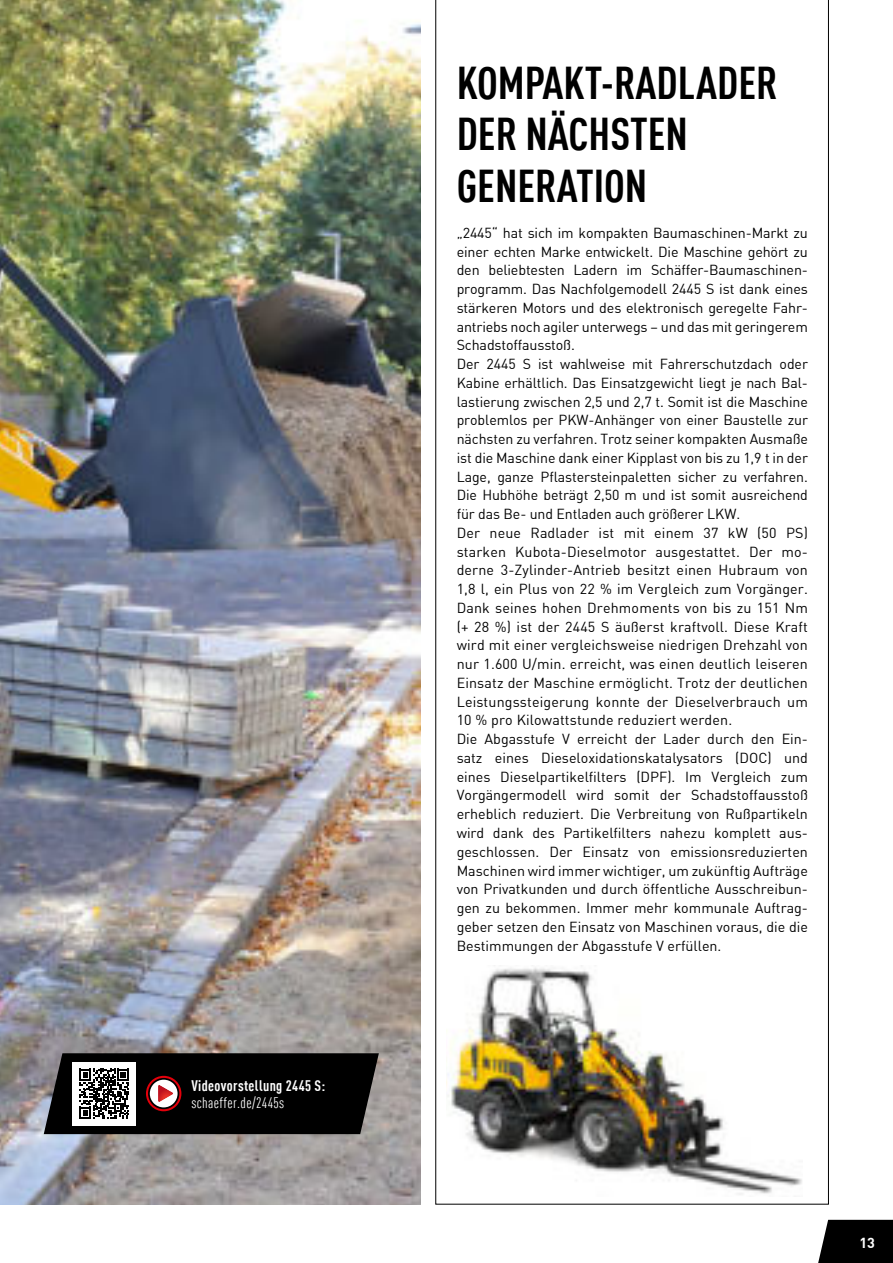
<style>
.page{position:relative;width:893px;height:1263px;background:#fff}
.page>*{position:absolute;margin:0;border:0;box-sizing:border-box;transform-origin:0 0}
.t1{font:700 condensed 45px/51.8px "DIN Offc Pro";color:#000}
.t2{font:700 condensed 15px "DIN Offc Pro";letter-spacing:.025em;color:#fff}
.t3{font:condensed 15px "DIN Offc Pro";letter-spacing:.025em;color:#fff}
.t4{font:14.25px/18.8px "DIN Offc Pro";color:#000}
.t5{font:700 14.25px "DIN Offc Pro";color:#fff}
</style>
<div class="page">
<img style="left:0;top:0;width:420px;height:1205px">
<svg style="left:435px;top:0;width:394px;height:1204px"></svg>
<svg style="left:44px;top:1053px;width:335px;height:81px;background:#282525"></svg>
<svg style="left:818px;top:1220px;width:75px;height:43px;background:#111"></svg>
<p class="t2" style="left:191px;top:1075px;width:136px">Videovorstellung 2445 S:</p>
<p class="t3" style="left:191px;top:1094px;width:95px">schaeffer.de/2445s</p>
<h1 class="t1" style="left:457px;top:57px;width:323px">KOMPAKT-RADLADER<br>DER NÄCHSTEN<br>GENERATION</h1>
<p class="t4" style="left:457px;top:224px;width:353px">„2445“ hat sich im kompakten Baumaschinen-Markt zu einer echten Marke entwickelt. Die Maschine gehört zu den beliebtesten Ladern im Schäffer-Baumaschinen&shy;programm. Das Nachfolgemodell 2445 S ist dank eines stärkeren Motors und des elektronisch geregelte Fahr&shy;antriebs noch agiler unterwegs – und das mit geringerem Schadstoffausstoß.<br>Der 2445 S ist wahlweise mit Fahrerschutzdach oder Kabine erhältlich. Das Einsatzgewicht liegt je nach Bal&shy;lastierung zwischen 2,5 und 2,7 t. Somit ist die Maschine problemlos per PKW-Anhänger von einer Baustelle zur nächsten zu verfahren. Trotz seiner kompakten Ausmaße ist die Maschine dank einer Kipplast von bis zu 1,9 t in der Lage, ganze Pflastersteinpaletten sicher zu verfahren.<br>Die Hubhöhe beträgt 2,50 m und ist somit ausreichend für das Be- und Entladen auch größerer LKW.<br>Der neue Radlader ist mit einem 37 kW (50 PS) starken Kubota-Dieselmotor ausgestattet. Der mo&shy;derne 3- Zylinder-Antrieb besitzt einen Hubraum von 1,8 l, ein Plus von 22 % im Vergleich zum Vorgänger.<br>Dank seines hohen Drehmoments von bis zu 151 Nm (+ 28 %) ist der 2445 S äußerst kraftvoll. Diese Kraft wird mit einer vergleichsweise niedrigen Drehzahl von nur 1.600 U/min. erreicht, was einen deutlich leiseren Einsatz der Maschine ermöglicht. Trotz der deutlichen Leistungssteigerung konnte der Dieselverbrauch um 10 % pro Kilowattstunde reduziert werden.<br>Die Abgasstufe V erreicht der Lader durch den Ein&shy;satz eines Dieseloxidationskatalysators (DOC) und eines Diesel partikelfilters (DPF). Im Vergleich zum Vorgänger modell wird somit der Schadstoffausstoß erheblich reduziert. Die Verbreitung von Rußpartikeln wird dank des Partikelfilters nahezu komplett aus&shy;geschlossen. Der Einsatz von emissionsreduzierten Maschinen wird immer wichtiger, um zukünftig Auf träge von Privat kunden und durch öffentliche Ausschreibun&shy;gen zu bekommen. Immer mehr kommunale Auftrag&shy;geber setzen den Einsatz von Maschinen voraus, die die Bestimmungen der Abgasstufe V erfüllen.</p>
<p class="t5" style="left:859px;top:1238px;width:17px">13</p>
</div>
